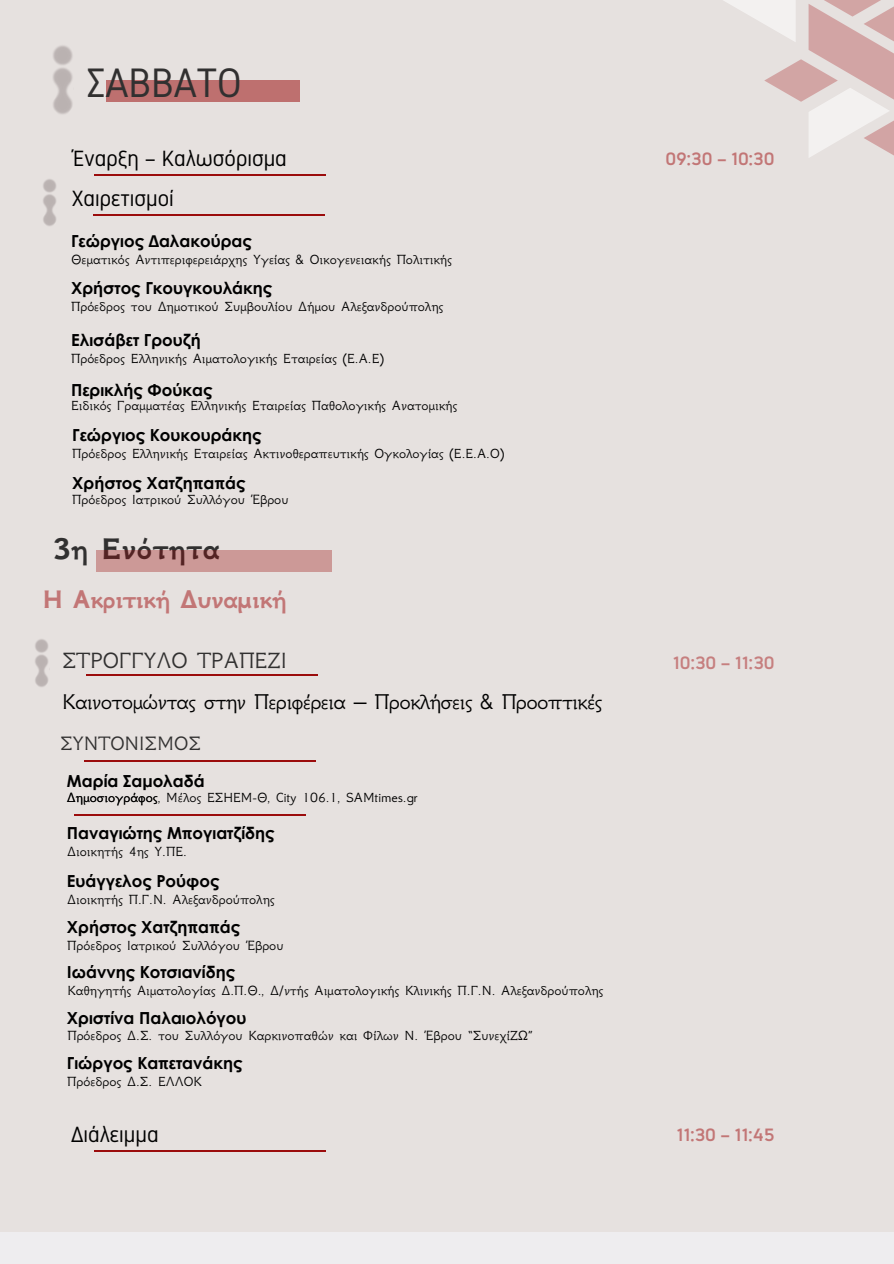
<style>
.page{position:relative;width:894px;height:1264px;background:#fff}
.page>*{position:absolute;margin:0;border:0;box-sizing:border-box;transform-origin:0 0}
.t1{font:41.1px "Normung";color:#313030}
.t2{font:700 32.85px "GFS Neohellenic";color:#313030}
.t3{font:700 28.05px "GFS Neohellenic";letter-spacing:-.03em;color:#c27676}
.t4{font:24.45px "GFS Neohellenic";color:#313030}
.t5{font:23.55px "GFS Neohellenic";letter-spacing:-.03em;color:#000}
.t6{font:22.05px "Normung";color:#000}
.t7{font:21.45px "GFS Neohellenic";color:#313030}
.t8{font:700 18px "Normung";color:#c27676}
.t9{font:700 18px "Normung";color:#c67f7f}
.t10{font:700 16.65px "Century Gothic";color:#000}
.t11{font:14.7px "GFS Neohellenic";color:#000}
</style>
<div class="page">
<div style="left:0;top:0;width:893px;height:1247px;background:#e6e1df"></div>
<img style="left:53px;top:45px;width:20px;height:69px">
<div style="left:106px;top:81px;width:193px;height:21px;background:#be706f"></div>
<svg style="left:725px;top:1px;width:168px;height:156px"></svg>
<hr style="left:94px;top:174px;width:232px;height:1px;background:#9b0c0c">
<hr style="left:93px;top:214px;width:232px;height:1px;background:#9b0c0c">
<img style="left:43px;top:179px;width:13px;height:47px">
<hr style="left:84px;top:760px;width:231px;height:1px;background:#9b0c0c">
<hr style="left:86px;top:674px;width:231px;height:1px;background:#9b0c0c">
<img style="left:35px;top:639px;width:13px;height:48px">
<hr style="left:74px;top:814px;width:231px;height:2px;background:#9b0c0c">
<div style="left:96px;top:550px;width:235px;height:21px;background:#cc9997"></div>
<hr style="left:94px;top:1150px;width:232px;height:1px;background:#9b0c0c">
<div style="left:0;top:1231px;width:893px;height:32px;background:#eeedef"></div>
<p class="t1" style="left:86px;top:60px;width:157px">ΣΑΒΒΑΤΟ</p>
<h1 class="t6" style="left:71px;top:145px;width:217px">Έναρξη – Καλωσόρισμα</h1>
<p class="t8" style="left:665px;top:149px;width:111px">09:30 – 10:30</p>
<p class="t6" style="left:72px;top:186px;width:103px">Χαιρετισμοί</p>
<p class="t10" style="left:71px;top:228px;width:182px">Γεώργιος Δαλακούρας</p>
<h5 class="t11" style="left:71px;top:255px;width:382px">Θεματικός Αντιπεριφερειάρχης Υγείας &amp; Οικογενειακής Πολιτικής</h5>
<p class="t10" style="left:71px;top:275px;width:203px">Χρήστος Γκουγκουλάκης</p>
<p class="t11" style="left:71px;top:302px;width:373px">Πρόεδρος του Δημοτικού Συμβουλίου Δήμου Αλεξανδρούπολης</p>
<p class="t10" style="left:71px;top:327px;width:131px">Ελισάβετ Γρουζή</p>
<h2 class="t11" style="left:71px;top:354px;width:314px">Πρόεδρος Ελληνικής Αιματολογικής Εταιρείας (Ε.Α.Ε)</h2>
<p class="t10" style="left:71px;top:377px;width:143px">Περικλής Φούκας</p>
<p class="t11" style="left:71px;top:401px;width:387px">Ειδικός Γραμματέας Ελληνικής Εταιρείας Παθολογικής Ανατομικής</p>
<p class="t10" style="left:72px;top:422px;width:191px">Γεώργιος Κουκουράκης</p>
<p class="t11" style="left:72px;top:449px;width:433px">Πρόεδρος Ελληνικής Εταιρείας Ακτινοθεραπευτικής Ογκολογίας (Ε.Ε.Α.Ο)</p>
<p class="t10" style="left:72px;top:470px;width:175px">Χρήστος Χατζηπαπάς</p>
<p class="t11" style="left:72px;top:494px;width:218px">Πρόεδρος Ιατρικού Συλλόγου Έβρου</p>
<h3 class="t2" style="left:53px;top:538px;width:168px">3η Ενότητα</h3>
<p class="t3" style="left:42px;top:590px;width:246px">Η Ακριτική Δυναμική</p>
<p class="t4" style="left:62px;top:653px;width:226px">ΣΤΡΟΓΓΥΛΟ ΤΡΑΠΕΖΙ</p>
<p class="t5" style="left:62px;top:695px;width:541px">Καινοτομώντας στην Περιφέρεια – Προκλήσεις &amp; Προοπτικές</p>
<p class="t7" style="left:60px;top:736px;width:142px">ΣΥΝΤΟΝΙΣΜΟΣ</p>
<h4 class="t10" style="left:67px;top:768px;width:139px">Μαρία Σαμολαδά</h4>
<p class="t11" style="left:67px;top:792px;width:352px">Δημοσιογράφος, Μέλος ΕΣΗΕΜ-Θ, City 106.1, SAMtimes.gr</p>
<p class="t10" style="left:67px;top:820px;width:209px">Παναγιώτης Μπογιατζίδης</p>
<p class="t11" style="left:67px;top:847px;width:121px">Διοικητής 4ης Υ.ΠΕ.</p>
<h5 class="t9" style="left:672px;top:652px;width:103px">10:30 – 11:30</h5>
<h5 class="t10" style="left:67px;top:868px;width:154px">Ευάγγελος Ρούφος</h5>
<h6 class="t11" style="left:67px;top:895px;width:209px">Διοικητής Π.Γ.Ν. Αλεξανδρούπολης</h6>
<p class="t10" style="left:67px;top:913px;width:175px">Χρήστος Χατζηπαπάς</p>
<p class="t11" style="left:67px;top:940px;width:218px">Πρόεδρος Ιατρικού Συλλόγου Έβρου</p>
<p class="t10" style="left:67px;top:959px;width:170px">Ιωάννης Κοτσιανίδης</p>
<p class="t11" style="left:67px;top:986px;width:537px">Καθηγητής Αιματολογίας Δ.Π.Θ., Δ/ντής Αιματολογικής Κλινικής Π.Γ.Ν. Αλεξανδρούπολης</p>
<p class="t11" style="left:67px;top:1031px;width:467px">Πρόεδρος Δ.Σ. του Συλλόγου Καρκινοπαθών και Φίλων Ν. Έβρου “ΣυνεχίΖΩ”</p>
<p class="t10" style="left:67px;top:1004px;width:181px">Χριστίνα Παλαιολόγου</p>
<p class="t10" style="left:67px;top:1050px;width:177px">Γιώργος Καπετανάκης</p>
<p class="t11" style="left:67px;top:1076px;width:136px">Πρόεδρος Δ.Σ. ΕΛΛΟΚ</p>
<p class="t6" style="left:71px;top:1121px;width:89px">Διάλειμμα</p>
<p class="t8" style="left:676px;top:1124px;width:100px">11:30 – 11:45</p>
</div>
